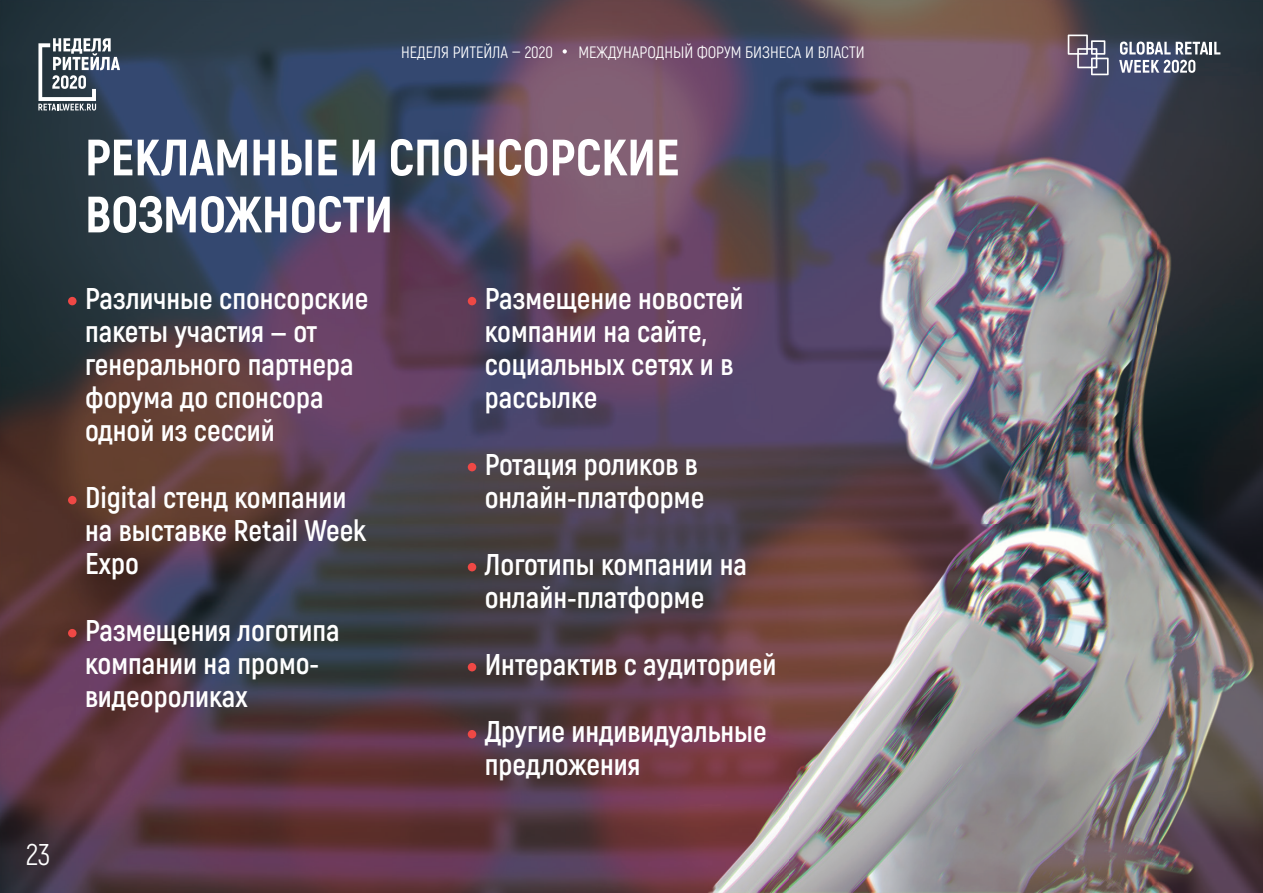
<style>
.page{position:relative;width:1263px;height:893px;background:#fff}
.page>*{position:absolute;margin:0;border:0;box-sizing:border-box;transform-origin:0 0}
.t1{font:800 51px/57px "Akrobat";color:#fff}
.t2{font:700 30px/33px "Akrobat";color:#fff}
.t3{font:30px "Akrobat";color:#fff}
.t4{font:16.5px "Akrobat";color:#fff}
</style>
<div class="page">
<img style="left:0;top:0;width:1263px;height:893px">
<svg style="left:1068px;top:35px;width:41px;height:40px;background:#787388"></svg>
<svg style="left:1119px;top:42px;width:101px;height:31px"></svg>
<svg style="left:563px;top:49px;width:4px;height:5px"></svg>
<svg style="left:38px;top:38px;width:82px;height:73px"></svg>
<div style="left:68px;top:297px;width:9px;height:8px;background:#ef4845;border-radius:50%"></div>
<div style="left:68px;top:496px;width:9px;height:8px;background:#ef4845;border-radius:50%"></div>
<div style="left:68px;top:629px;width:9px;height:8px;background:#ef4845;border-radius:50%"></div>
<div style="left:468px;top:297px;width:8px;height:8px;background:#ef4845;border-radius:50%"></div>
<div style="left:468px;top:463px;width:8px;height:8px;background:#ef4845;border-radius:50%"></div>
<div style="left:468px;top:563px;width:8px;height:8px;background:#ef4845;border-radius:50%"></div>
<div style="left:468px;top:663px;width:8px;height:8px;background:#ef4845;border-radius:50%"></div>
<div style="left:468px;top:730px;width:8px;height:8px;background:#ef4845;border-radius:50%"></div>
<p class="t3" style="left:26px;top:836px;width:26px">23</p>
<p class="t4" style="left:401px;top:42px;width:153px">НЕДЕЛЯ РИТЕЙЛА — 2020</p>
<p class="t4" style="left:578px;top:42px;width:288px">МЕЖДУНАРОДНЫЙ ФОРУМ БИЗНЕСА И ВЛАСТИ</p>
<h1 class="t1" style="left:85px;top:129px;width:596px">РЕКЛАМНЫЕ И СПОНСОРСКИЕ<br>ВОЗМОЖНОСТИ</h1>
<p class="t2" style="left:85px;top:282px;width:285px">Различные спонсорские пакеты участия — от генерального партнера форума до спонсора одной из сессий</p>
<p class="t2" style="left:85px;top:481px;width:283px">Digital стенд компании на выставке Retail Week<br>Expo</p>
<p class="t2" style="left:85px;top:614px;width:256px">Размещения логотипа компании на промо&shy;видеороликах</p>
<p class="t2" style="left:485px;top:282px;width:260px">Размещение новостей компании на сайте, социальных сетях и в рассылке</p>
<p class="t2" style="left:485px;top:448px;width:221px">Ротация роликов в онлайн-платформе</p>
<p class="t2" style="left:485px;top:548px;width:264px">Логотипы компании на онлайн-платформе</p>
<p class="t2" style="left:485px;top:648px;width:293px">Интерактив с аудиторией</p>
<p class="t2" style="left:485px;top:715px;width:283px">Другие индивидуальные предложения</p>
</div>
